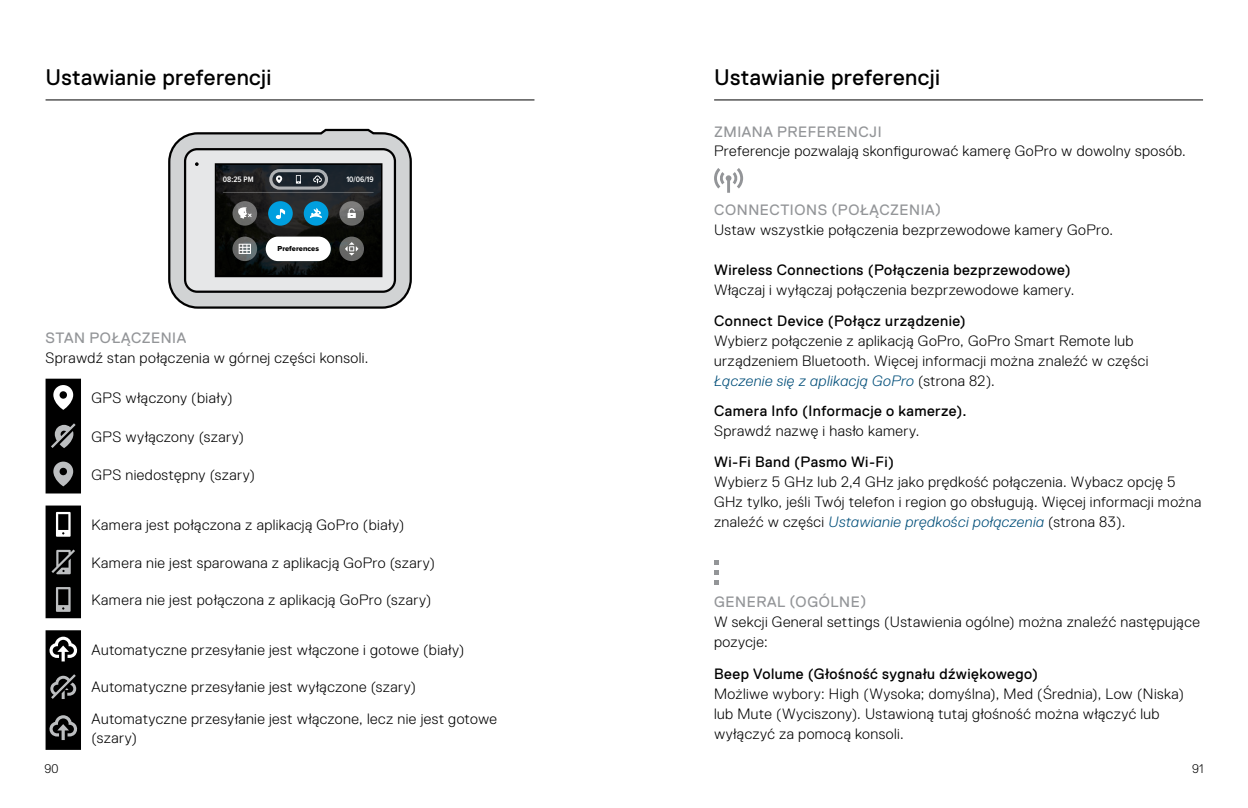
<style>
.page{position:relative;width:1248px;height:808px;background:#fff}
.page>*{position:absolute;margin:0;border:0;box-sizing:border-box;transform-origin:0 0}
.t1{font:22.5px "Replica Pro";letter-spacing:.015em;color:#000}
.t2{font:300 15px/20px "Replica Pro";letter-spacing:.03em;color:#000}
.t3{font:15px "Replica Pro";letter-spacing:.03em;color:#000}
.t4{font:15px "Replica Pro";letter-spacing:.04em;color:#939598}
.t5{font:300 12.5px "Replica Pro";color:#000}
.t6{font:600 8.25px "Proxima Nova Cond";color:#fff}
.t7{font:7.5px "Proxima Nova Extrabld";color:#000}
.s1{font-style:italic;color:#004e79}
</style>
<div class="page">
<hr style="left:46px;top:99px;width:488px;height:1px;background:#000">
<svg style="left:168px;top:128px;width:244px;height:181px"></svg>
<div style="left:185px;top:149px;width:210px;height:143px;background:#e6e7e8;border-radius:12px"></div>
<div style="left:184px;top:148px;width:212px;height:145px;border:2px solid #000;border-radius:12px"></div>
<svg style="left:195px;top:162px;width:4px;height:4px"></svg>
<svg style="left:215px;top:163px;width:167px;height:114px"></svg>
<div style="left:269px;top:169px;width:59px;height:21px;border:3px solid #fff;border-radius:9px"></div>
<svg style="left:46px;top:379px;width:35px;height:114px"></svg>
<svg style="left:46px;top:505px;width:35px;height:113px"></svg>
<svg style="left:46px;top:630px;width:35px;height:120px"></svg>
<svg style="left:714px;top:168px;width:29px;height:25px"></svg>
<svg style="left:714px;top:560px;width:5px;height:25px"></svg>
<hr style="left:714px;top:99px;width:488px;height:1px;background:#000">
<h1 class="t1" style="left:46px;top:65px;width:227px">Ustawianie preferencji</h1>
<p class="t6" style="left:223px;top:173px;width:32px">08:25 PM</p>
<p class="t6" style="left:346px;top:173px;width:29px">10/06/19</p>
<p class="t7" style="left:277px;top:243px;width:43px">Preferences</p>
<p class="t4" style="left:46px;top:330px;width:142px">STAN POŁĄCZENIA</p>
<p class="t2" style="left:46px;top:348px;width:324px">Sprawdź stan połączenia w górnej części konsoli.</p>
<p class="t2" style="left:92px;top:388px;width:142px">GPS włączony (biały)</p>
<p class="t2" style="left:92px;top:426px;width:154px">GPS wyłączony (szary)</p>
<p class="t2" style="left:92px;top:465px;width:165px">GPS niedostępny (szary)</p>
<p class="t2" style="left:92px;top:515px;width:314px">Kamera jest połączona z aplikacją GoPro (biały)</p>
<p class="t2" style="left:92px;top:553px;width:345px">Kamera nie jest sparowana z aplikacją GoPro (szary)</p>
<p class="t2" style="left:92px;top:590px;width:341px">Kamera nie jest połączona z aplikacją GoPro (szary)</p>
<p class="t2" style="left:92px;top:640px;width:374px">Automatyczne przesyłanie jest włączone i gotowe (biały)</p>
<p class="t2" style="left:92px;top:672px;width:407px;line-height:31px">Automatyczne przesyłanie jest wyłączone (szary)<br>Automatyczne przesyłanie jest włączone, lecz nie jest gotowe</p>
<p class="t2" style="left:92px;top:728px;width:47px">(szary)</p>
<h1 class="t1" style="left:714px;top:65px;width:227px">Ustawianie preferencji</h1>
<p class="t4" style="left:714px;top:124px;width:169px">ZMIANA PREFERENCJI</p>
<p class="t2" style="left:714px;top:141px;width:473px">Preferencje pozwalają skonfigurować kamerę GoPro w dowolny sposób.</p>
<p class="t4" style="left:714px;top:202px;width:229px">CONNECTIONS (POŁĄCZENIA)</p>
<p class="t2" style="left:714px;top:220px;width:400px">Ustaw wszystkie połączenia bezprzewodowe kamery GoPro.</p>
<p class="t3" style="left:714px;top:262px;width:358px">Wireless Connections (Połączenia bezprzewodowe)</p>
<p class="t2" style="left:714px;top:280px;width:362px">Włączaj i wyłączaj połączenia bezprzewodowe kamery.</p>
<p class="t3" style="left:714px;top:312px;width:253px">Connect Device (Połącz urządzenie)</p>
<p class="t2" style="left:714px;top:331px;width:436px">Wybierz połączenie z aplikacją GoPro, GoPro Smart Remote lub urządzeniem Bluetooth. Więcej informacji można znaleźć w części<br><span class="s1">Łączenie się z aplikacją GoPro</span> (strona 82).</p>
<p class="t3" style="left:714px;top:403px;width:254px">Camera Info (Informacje o kamerze).</p>
<p class="t2" style="left:714px;top:421px;width:207px">Sprawdź nazwę i hasło kamery.</p>
<p class="t3" style="left:714px;top:453px;width:182px">Wi-Fi Band (Pasmo Wi-Fi)</p>
<p class="t2" style="left:714px;top:472px;width:489px">Wybierz 5 GHz lub 2,4 GHz jako prędkość połączenia. Wybacz opcję 5<br>GHz tylko, jeśli Twój telefon i region go obsługują. Więcej informacji można znaleźć w części <span class="s1">Ustawianie prędkości połączenia</span> (strona 83).</p>
<p class="t4" style="left:714px;top:594px;width:154px">GENERAL (OGÓLNE)</p>
<p class="t2" style="left:714px;top:612px;width:487px">W sekcji General settings (Ustawienia ogólne) można znaleźć następujące pozycje:</p>
<p class="t3" style="left:714px;top:665px;width:325px">Beep Volume (Głośność sygnału dźwiękowego)</p>
<p class="t2" style="left:714px;top:684px;width:471px">Możliwe wybory: High (Wysoka; domyślna), Med (Średnia), Low (Niska) lub Mute (Wyciszony). Ustawioną tutaj głośność można włączyć lub wyłączyć za pomocą konsoli.</p>
<p class="t5" style="left:44px;top:762px;width:15px">90</p>
<p class="t5" style="left:1191px;top:762px;width:13px">91</p>
</div>
